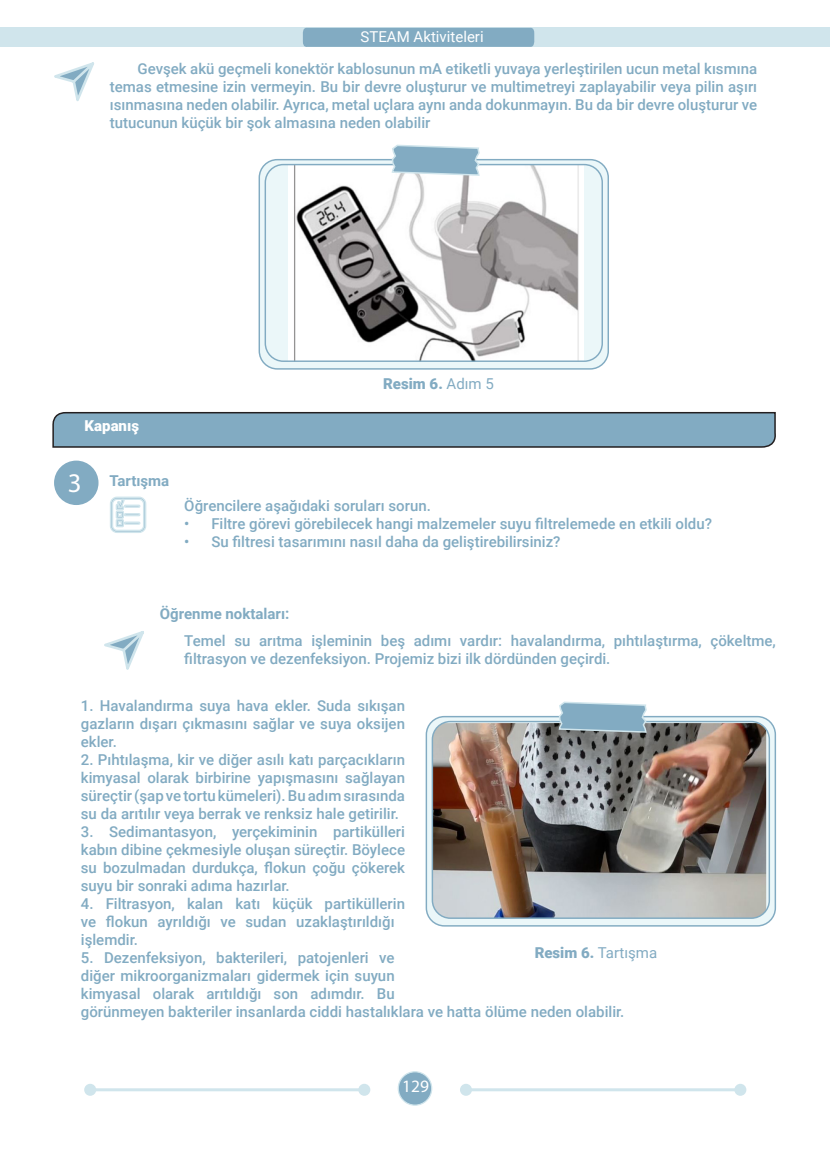
<style>
.page{position:relative;width:830px;height:1170px;background:#fff}
.page>*{position:absolute;margin:0;border:0;box-sizing:border-box;transform-origin:0 0}
.t1{font:27px "Myriad Pro";color:#fff}
.t2{font:17.4px "Myriad Pro";color:#fff}
.t3{font:500 15px/18px "Roboto";color:#82abc2;text-align:justify}
.t4{font:700 15px "Roboto";color:#82abc2}
.t5{font:15px "Roboto";color:#fff}
.t6{font:15px "Roboto";color:#82abc2}
.t7{font:900 15px "Roboto";color:#82abc2}
.t8{font:900 15px "Roboto";color:#fff}
.s1{font-weight:400}
.s2{font-weight:900}
</style>
<div class="page">
<div style="left:398px;top:1071px;width:33px;height:33px;background:#82abc2;border-radius:50%"></div>
<div style="left:397px;top:1071px;width:35px;height:34px;border:1px solid #d0e5ec;border-radius:50%"></div>
<div style="left:0;top:28px;width:829px;height:19px;background:#d0e5ec"></div>
<svg style="left:302px;top:27px;width:232px;height:20px;background:#86aec4"></svg>
<hr style="left:465px;top:1088px;width:275px;height:3px;background:#d0e5ec">
<div style="left:459px;top:1083px;width:12px;height:12px;background:#d0e5ec;border-radius:50%"></div>
<div style="left:734px;top:1083px;width:12px;height:12px;background:#d0e5ec;border-radius:50%"></div>
<hr style="left:90px;top:1088px;width:274px;height:3px;background:#d0e5ec">
<div style="left:84px;top:1083px;width:12px;height:12px;background:#d0e5ec;border-radius:50%"></div>
<div style="left:358px;top:1083px;width:12px;height:12px;background:#d0e5ec;border-radius:50%"></div>
<svg style="left:54px;top:62px;width:40px;height:39px"></svg>
<svg style="left:104px;top:631px;width:40px;height:39px"></svg>
<svg style="left:426px;top:716px;width:349px;height:209px;background:#d7e6eb"></svg>
<div style="left:425px;top:715px;width:350px;height:211px;border:1px solid #82abc2;border-radius:18px"></div>
<img style="left:432px;top:723px;width:333px;height:195px">
<div style="left:431px;top:720px;width:338px;height:198px;border:1px solid #82abc2;border-radius:18px"></div>
<svg style="left:557px;top:701px;width:90px;height:32px;background:#94b4c6"></svg>
<div style="left:259px;top:160px;width:349px;height:209px;background:#ebf7f9;border-radius:18px"></div>
<div style="left:258px;top:159px;width:350px;height:210px;border:1px solid #82abc2;border-radius:18px"></div>
<img style="left:288px;top:166px;width:295px;height:194px">
<div style="left:264px;top:164px;width:338px;height:198px;border:1px solid #82abc2;border-radius:18px"></div>
<svg style="left:390px;top:144px;width:90px;height:33px;background:#a0bfd0"></svg>
<div style="left:54px;top:460px;width:44px;height:45px;background:#82abc2;border-radius:50%"></div>
<svg style="left:110px;top:496px;width:37px;height:37px"></svg>
<svg style="left:52px;top:411px;width:724px;height:37px;background:#7ea2b6"></svg>
<p class="t5" style="left:360px;top:26px;width:124px">STEAM Aktiviteleri</p>
<p class="t3" style="left:110px;top:59px;width:648px;text-indent:28px">Gevşek akü geçmeli konektör kablosunun mA etiketli yuvaya yerleştirilen ucun metal kısmına temas etmesine izin vermeyin. Bu bir devre oluşturur ve multimetreyi zaplayabilir veya pilin aşırı ısınmasına neden olabilir. Ayrıca, metal uçlara aynı anda dokunmayın. Bu da bir devre oluşturur ve tutucunun küçük bir şok almasına neden olabilir</p>
<p class="t8" style="left:85px;top:415px;width:56px">Kapanış</p>
<p class="t4" style="left:109px;top:469px;width:61px">Tartışma</p>
<p class="t1" style="left:68px;top:466px;width:15px">3</p>
<p class="t7" style="left:383px;top:373px;width:112px">Resim 6. <span class="s1">Adım 5</span></p>
<p class="t3" style="left:184px;top:496px;width:248px">Öğrencilere aşağıdaki soruları sorun.</p>
<p class="t3" style="left:184px;top:514px;width:529px">• Filtre görevi görebilecek hangi malzemeler suyu filtrelemede en etkili oldu?</p>
<p class="t3" style="left:184px;top:532px;width:377px">• Su filtresi tasarımını nasıl daha da geliştirebilirsiniz?</p>
<p class="t4" style="left:160px;top:602px;width:131px">Öğrenme noktaları:</p>
<p class="t3" style="left:184px;top:631px;width:593px">Temel su arıtma işleminin beş adımı vardır: havalandırma, pıhtılaştırma, çökeltme, filtrasyon ve dezenfeksiyon. Projemiz bizi ilk dördünden geçirdi.</p>
<p class="t3" style="left:81px;top:696px;width:325px">1. Havalandırma suya hava ekler. Suda sıkışan gazların dışarı çıkmasını sağlar ve suya oksijen ekler.</p>
<p class="t3" style="left:81px;top:750px;width:325px">2. Pıhtılaşma, kir ve diğer asılı katı parçacıkların kimyasal olarak birbirine yapışmasını sağlayan süreçtir (şap ve tortu kümeleri). Bu adım sırasında su da arıtılır veya berrak ve renksiz hale getirilir.</p>
<p class="t3" style="left:81px;top:822px;width:325px">3. Sedimantasyon, yerçekiminin partikülleri kabın dibine çekmesiyle oluşan süreçtir. Böylece su bozulmadan durdukça, flokun çoğu çökerek suyu bir sonraki adıma hazırlar.</p>
<p class="t3" style="left:81px;top:894px;width:325px;text-align:left">4. Filtrasyon, kalan katı küçük partiküllerin ve flokun ayrıldığı ve sudan uzaklaştırıldığı işlemdir.</p>
<p class="t3" style="left:81px;top:948px;width:544px;text-align:left">5. Dezenfeksiyon, bakterileri, patojenleri ve<br>diğer mikroorganizmaları gidermek için suyun<br>kimyasal olarak arıtıldığı son adımdır. Bu<br>görünmeyen bakteriler insanlarda ciddi hastalıklara ve hatta ölüme neden olabilir.</p>
<p class="t6" style="left:534px;top:942px;width:124px"><span class="s2">Resim 6.</span> Tartışma</p>
<p class="t2" style="left:402px;top:1075px;width:28px">129</p>
</div>
